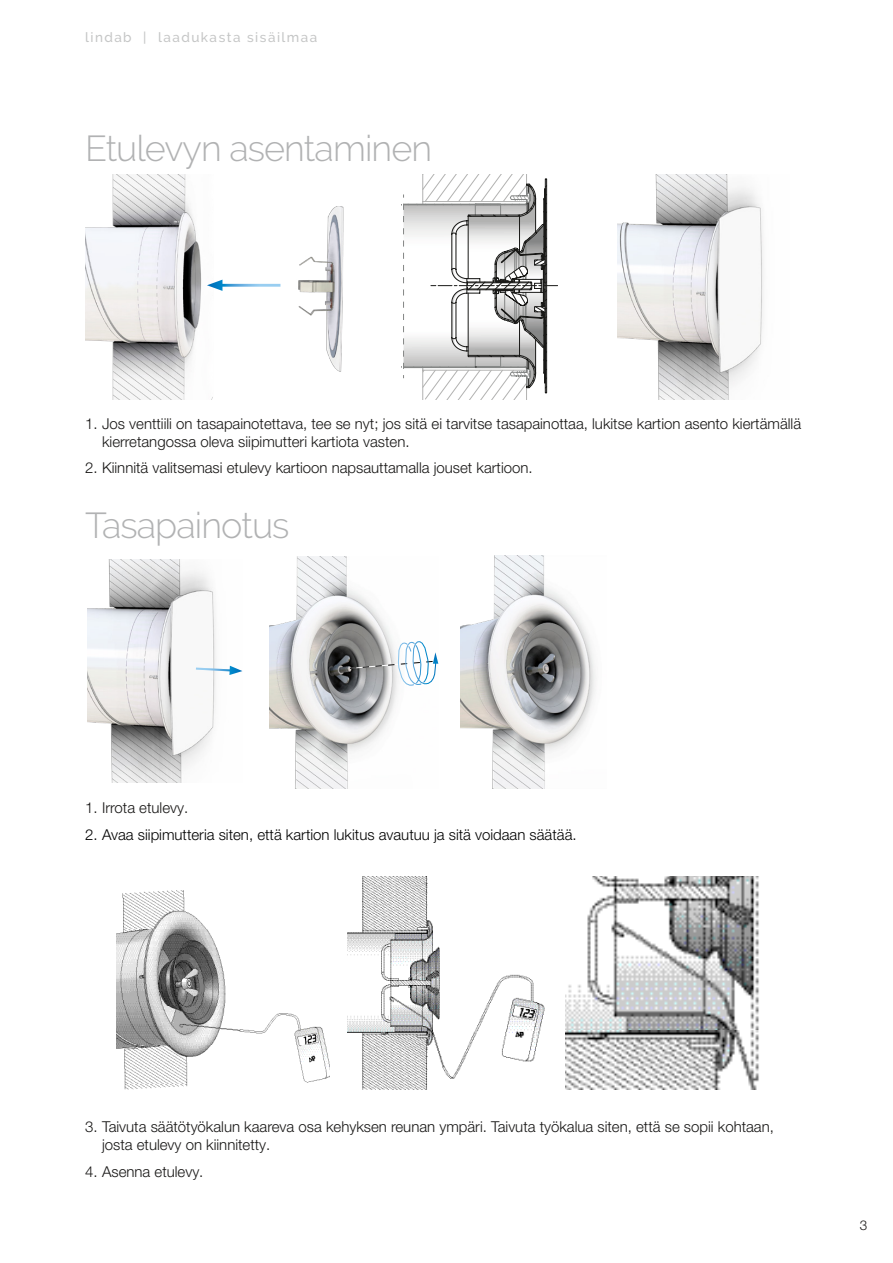
<style>
.page{position:relative;width:893px;height:1263px;background:#fff}
.page>*{position:absolute;margin:0;border:0;box-sizing:border-box;transform-origin:0 0}
.t1{font:300 36px "Raleway";letter-spacing:-.025em;color:#b1b2b3}
.t2{font:300 15px/18px "Helvetica Neue LT Pro";color:#181716}
.t3{font:300 15px "Helvetica Neue LT Pro";color:#000}
.t4{font:500 13.5px "Raleway";letter-spacing:.11em;color:#c5c6c6}
.t5{font:300 13.5px "Helvetica Neue LT Pro";color:#181716}
</style>
<div class="page">
<img style="left:117px;top:891px;width:213px;height:198px">
<img style="left:347px;top:877px;width:198px;height:212px">
<img style="left:566px;top:877px;width:193px;height:212px">
<img style="left:88px;top:559px;width:143px;height:224px">
<svg style="left:194px;top:666px;width:48px;height:9px"></svg>
<img style="left:269px;top:556px;width:128px;height:232px">
<svg style="left:350px;top:641px;width:89px;height:45px"></svg>
<img style="left:460px;top:556px;width:136px;height:232px">
<img style="left:85px;top:175px;width:259px;height:225px">
<hr style="left:217px;top:284px;width:63px;height:3px;background:#fff">
<svg style="left:207px;top:280px;width:15px;height:11px"></svg>
<hr style="left:892px;top:190px;width:1px;height:191px;background:#181716">
<svg style="left:403px;top:175px;width:155px;height:225px"></svg>
<img style="left:618px;top:175px;width:145px;height:225px">
<p class="t4" style="left:85px;top:30px;width:234px">lindab | laadukasta sisäilmaa</p>
<h1 class="t1" style="left:85px;top:128px;width:349px">Etulevyn asentaminen</h1>
<p class="t2" style="left:102px;top:414px;width:700px;text-indent:-17px">1. Jos venttiili on tasapainotettava, tee se nyt; jos sitä ei tarvitse tasapainottaa, lukitse kartion asento kiertämällä kierretangossa oleva siipimutteri kartiota vasten.</p>
<p class="t2" style="left:85px;top:459px;width:449px">2. Kiinnitä valitsemasi etulevy kartioon napsauttamalla jouset kartioon.</p>
<h1 class="t1" style="left:85px;top:504px;width:206px">Tasapainotus</h1>
<p class="t2" style="left:85px;top:798px;width:105px">1. Irrota etulevy.</p>
<p class="t3" style="left:85px;top:825px;width:493px">2. Avaa siipimutteria siten, että kartion lukitus avautuu ja sitä voidaan säätää.</p>
<p class="t2" style="left:102px;top:1117px;width:673px;text-indent:-17px">3. Taivuta säätötyökalun kaareva osa kehyksen reunan ympäri. Taivuta työkalua siten, että se sopii kohtaan, josta etulevy on kiinnitetty.</p>
<p class="t2" style="left:85px;top:1162px;width:120px">4. Asenna etulevy.</p>
<p class="t5" style="left:860px;top:1217px;width:9px">3</p>
</div>
